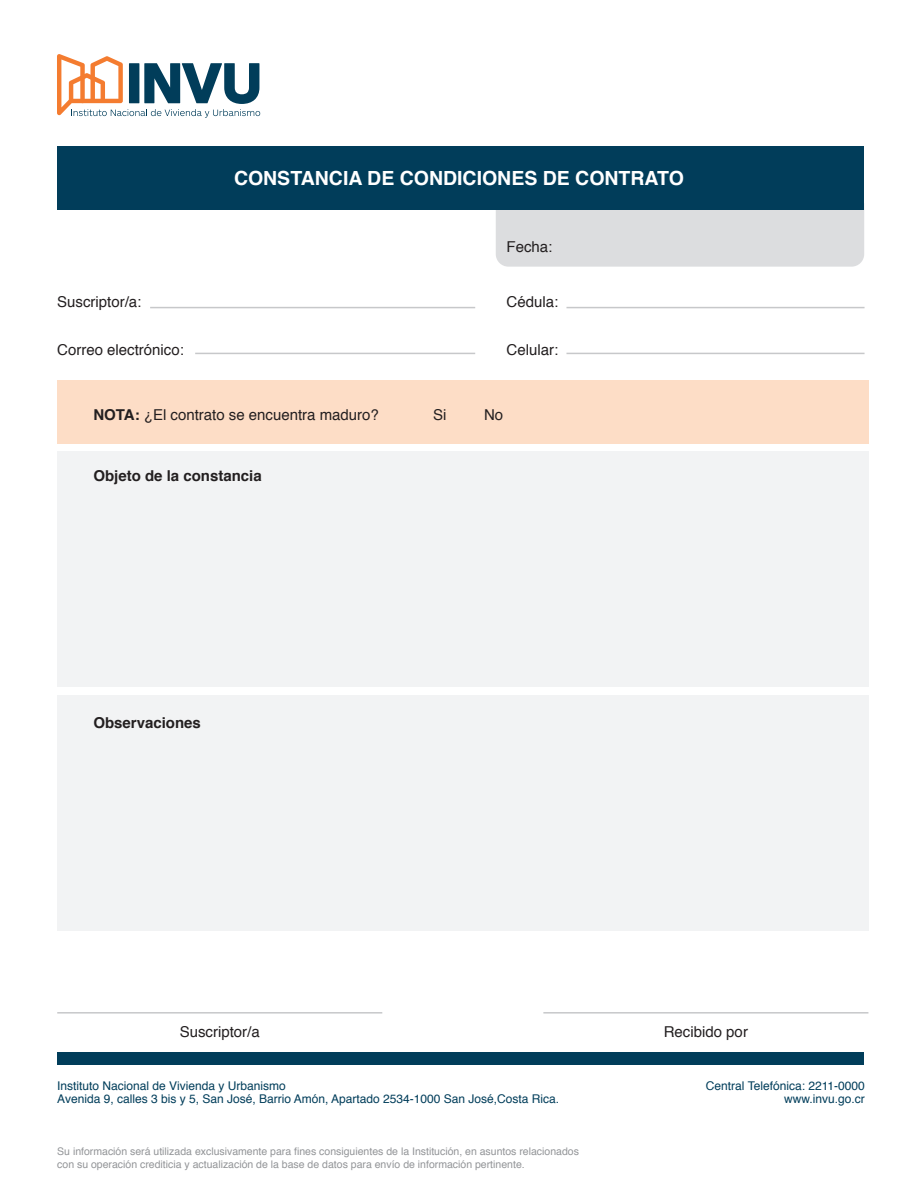
<style>
.page{position:relative;width:918px;height:1188px;background:#fff}
.page>*{position:absolute;margin:0;border:0;box-sizing:border-box;transform-origin:0 0}
.t1{font:700 19.5px "Helvetica";color:#fff}
.t2{font:15px "Helvetica";color:#231f20}
.t3{font:700 15px "Helvetica";color:#231f20}
.t4{font:12px/13.5px "Helvetica";color:#013d5a;text-align:right}
.t5{font:10.5px/13.5px "Helvetica";color:#939598}
.s1{font-weight:700}
</style>
<div class="page">
<svg style="left:57px;top:54px;width:203px;height:64px"></svg>
<div style="left:496px;top:210px;width:368px;height:57px;background:#dcdddf"></div>
<div style="left:57px;top:147px;width:511px;height:63px;background:#013d5a"></div>
<div style="left:57px;top:381px;width:811px;height:63px;background:#fdddc6"></div>
<div style="left:568px;top:147px;width:296px;height:63px;background:#013d5a"></div>
<hr style="left:566px;top:353px;width:299px;height:1px;background:#c7c8ca">
<hr style="left:566px;top:307px;width:299px;height:1px;background:#c7c8ca">
<hr style="left:195px;top:353px;width:280px;height:1px;background:#c7c8ca">
<hr style="left:150px;top:307px;width:325px;height:1px;background:#c7c8ca">
<hr style="left:57px;top:1012px;width:325px;height:2px;background:#c7c8ca">
<div style="left:57px;top:1052px;width:807px;height:12px;background:#013d5a"></div>
<div style="left:57px;top:451px;width:811px;height:236px;background:#f2f3f4"></div>
<div style="left:57px;top:695px;width:811px;height:236px;background:#f2f3f4"></div>
<hr style="left:543px;top:1012px;width:325px;height:2px;background:#c7c8ca">
<h1 class="t1" style="left:234px;top:163px;width:451px">CONSTANCIA DE CONDICIONES DE CONTRATO</h1>
<h2 class="t2" style="left:507px;top:235px;width:47px">Fecha:</h2>
<h2 class="t2" style="left:57px;top:290px;width:86px">Suscriptor/a:</h2>
<h2 class="t2" style="left:507px;top:290px;width:53px">Cédula:</h2>
<h2 class="t2" style="left:57px;top:338px;width:128px">Correo electrónico:</h2>
<h2 class="t2" style="left:507px;top:338px;width:53px">Celular:</h2>
<h2 class="t2" style="left:93px;top:403px;width:287px"><span class="s1">NOTA:</span> ¿El contrato se encuentra maduro?</h2>
<h2 class="t2" style="left:433px;top:403px;width:15px">Si</h2>
<h2 class="t2" style="left:484px;top:403px;width:21px">No</h2>
<h2 class="t3" style="left:93px;top:463px;width:170px">Objeto de la constancia</h2>
<h2 class="t3" style="left:93px;top:711px;width:109px">Observaciones</h2>
<h2 class="t2" style="left:180px;top:1020px;width:82px">Suscriptor/a</h2>
<p class="t4" style="left:57px;top:1079px;width:504px;text-align:left">Instituto Nacional de Vivienda y Urbanismo<br>Avenida 9, calles 3 bis y 5, San José, Barrio Amón, Apartado 2534-1000 San José,Costa Rica.</p>
<p class="t5" style="left:57px;top:1145px;width:523px">Su información será utilizada exclusivamente para fines consiguientes de la Institución, en asuntos relacionados con su operación crediticia y actualización de la base de datos para envío de información pertinente.</p>
<h2 class="t2" style="left:664px;top:1020px;width:86px">Recibido por</h2>
<p class="t4" style="left:706px;top:1079px;width:161px">Central Telefónica: 2211-0000 www.invu.go.cr</p>
</div>
